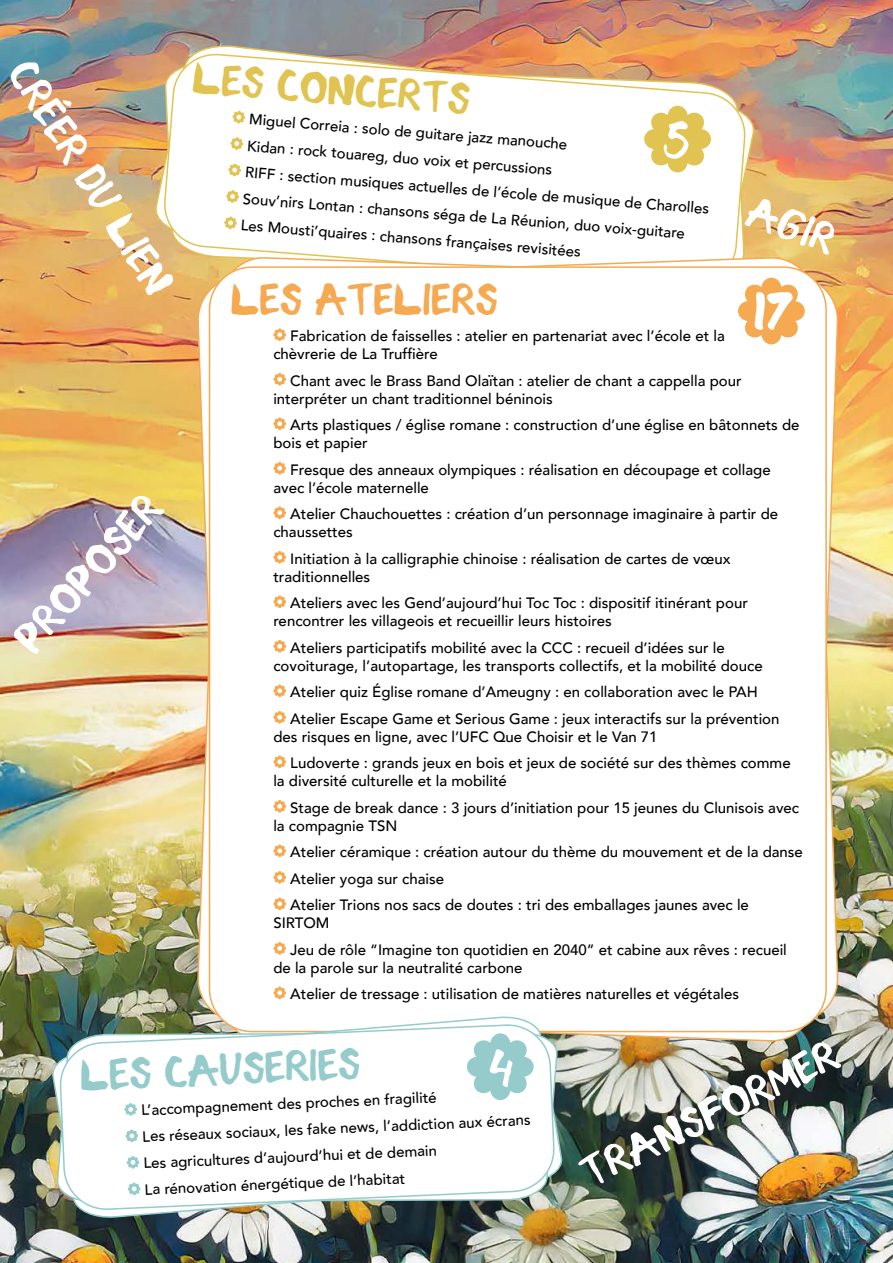
<style>
.page{position:relative;width:893px;height:1263px;background:#fff}
.page>*{position:absolute;margin:0;border:0;box-sizing:border-box;transform-origin:0 0}
.t1{font:54px "Ink Verse";color:#fff}
.t2{font:45px "Ink Verse";color:#fff}
.t3{font:45px "Ink Verse";color:#95cbcb}
.t4{font:45px "Ink Verse";color:#e1c351}
.t5{font:45px "Ink Verse";color:#f5a951}
.t6{font:500 15px/18px "Avenir";color:#000}
</style>
<div class="page">
<img style="left:0;top:0;width:893px;height:1263px">
<img style="left:152px;top:44px;width:606px;height:253px">
<svg style="left:161px;top:53px;width:587px;height:235px"></svg>
<svg style="left:232px;top:111px;width:13px;height:13px"></svg>
<svg style="left:230px;top:137px;width:13px;height:13px"></svg>
<svg style="left:228px;top:164px;width:13px;height:12px"></svg>
<svg style="left:226px;top:190px;width:13px;height:13px"></svg>
<svg style="left:224px;top:216px;width:13px;height:13px"></svg>
<img style="left:196px;top:256px;width:644px;height:787px">
<div style="left:210px;top:267px;width:616px;height:764px;background:#fff;border-radius:43px"></div>
<svg style="left:273px;top:328px;width:13px;height:13px"></svg>
<svg style="left:273px;top:373px;width:13px;height:13px"></svg>
<svg style="left:273px;top:417px;width:13px;height:13px"></svg>
<svg style="left:273px;top:462px;width:13px;height:13px"></svg>
<svg style="left:273px;top:506px;width:13px;height:13px"></svg>
<svg style="left:273px;top:551px;width:13px;height:13px"></svg>
<svg style="left:273px;top:595px;width:13px;height:13px"></svg>
<svg style="left:273px;top:640px;width:13px;height:13px"></svg>
<svg style="left:273px;top:684px;width:13px;height:13px"></svg>
<svg style="left:273px;top:711px;width:13px;height:13px"></svg>
<svg style="left:273px;top:755px;width:13px;height:13px"></svg>
<svg style="left:273px;top:800px;width:13px;height:13px"></svg>
<svg style="left:273px;top:844px;width:13px;height:13px"></svg>
<svg style="left:273px;top:871px;width:13px;height:13px"></svg>
<svg style="left:273px;top:897px;width:13px;height:13px"></svg>
<svg style="left:273px;top:942px;width:13px;height:13px"></svg>
<svg style="left:273px;top:986px;width:13px;height:13px"></svg>
<svg style="left:738px;top:278px;width:67px;height:66px"></svg>
<div style="left:754px;top:294px;width:34px;height:34px;background:#f5a951"></div>
<svg style="left:644px;top:106px;width:67px;height:66px"></svg>
<div style="left:660px;top:122px;width:34px;height:34px;background:#e1c351"></div>
<img style="left:51px;top:1016px;width:512px;height:202px">
<svg style="left:60px;top:1024px;width:495px;height:186px"></svg>
<svg style="left:124px;top:1103px;width:13px;height:13px"></svg>
<svg style="left:125px;top:1129px;width:13px;height:13px"></svg>
<svg style="left:127px;top:1156px;width:12px;height:13px"></svg>
<svg style="left:128px;top:1182px;width:13px;height:13px"></svg>
<svg style="left:467px;top:1033px;width:67px;height:67px"></svg>
<div style="left:485px;top:1051px;width:34px;height:34px;background:#95cbcb"></div>
<h2 class="t2" style="left:38px;top:51px;width:270px;rotate:57deg">CRÉER DU LIEN</h2>
<h2 class="t2" style="left:5px;top:630px;width:198px;rotate:-48deg">PROPOSER</h2>
<h2 class="t4" style="left:195px;top:52px;width:279px;rotate:5deg">LES CONCERTS</h2>
<p class="t6" style="left:251px;top:104px;width:467px;line-height:26.4px;rotate:5deg">Miguel Correia : solo de guitare jazz manouche<br>Kidan : rock touareg, duo voix et percussions<br>RIFF : section musiques actuelles de l’école de musique de Charolles Souv’nirs Lontan : chansons séga de La Réunion, duo voi<br>Les Mousti’quaires : chansons françaises revisitées</p>
<h1 class="t1" style="left:663px;top:111px;width:28px">5</h1>
<p class="t6" style="left:625px;top:218px;width:62px;rotate:5deg">x-guitare</p>
<h2 class="t2" style="left:757px;top:187px;width:93px;rotate:20deg">AGIR</h2>
<h2 class="t5" style="left:231px;top:275px;width:268px">LES ATELIERS</h2>
<p class="t6" style="left:273px;top:326px;width:453px;text-indent:17px">Fabrication de faisselles : atelier en partenariat avec l’école et la chèvrerie de La Truffière</p>
<p class="t6" style="left:273px;top:371px;width:470px;text-indent:17px">Chant avec le Brass Band Olaïtan : atelier de chant a cappella pour interpréter un chant traditionnel béninois</p>
<p class="t6" style="left:273px;top:415px;width:528px;text-indent:17px">Arts plastiques / église romane : construction d’une église en bâtonnets de bois et papier</p>
<p class="t6" style="left:273px;top:460px;width:499px;text-indent:17px">Fresque des anneaux olympiques : réalisation en découpage et collage avec l’école maternelle</p>
<p class="t6" style="left:273px;top:504px;width:506px;text-indent:17px">Atelier Chauchouettes : création d’un personnage imaginaire à partir de chaussettes</p>
<p class="t6" style="left:273px;top:549px;width:459px;text-indent:17px">Initiation à la calligraphie chinoise : réalisation de cartes de vœux traditionnelles</p>
<p class="t6" style="left:273px;top:593px;width:476px;text-indent:17px">Ateliers avec les Gend’aujourd’hui Toc Toc : dispositif itinérant pour rencontrer les villageois et recueillir leurs histoires</p>
<p class="t6" style="left:273px;top:638px;width:491px;text-indent:17px">Ateliers participatifs mobilité avec la CCC : recueil d’idées sur le covoiturage, l’autopartage, les transports collectifs, et la mobilité douce</p>
<p class="t6" style="left:290px;top:678px;width:491px;line-height:26.5px">Atelier quiz Église romane d’Ameugny : en collaboration avec le PAH<br>Atelier Escape Game et Serious Game : jeux interactifs sur la prévention</p>
<p class="t6" style="left:290px;top:722px;width:502px;line-height:26.5px;text-indent:-17px">des risques en ligne, avec l’UFC Que Choisir et le Van 71<br>Ludoverte : grands jeux en bois et jeux de société sur des thèmes comme</p>
<p class="t6" style="left:290px;top:767px;width:510px;line-height:26.5px;text-indent:-17px">la diversité culturelle et la mobilité<br>Stage de break dance : 3 jours d’initiation pour 15 jeunes du Clunisois avec</p>
<p class="t6" style="left:290px;top:811px;width:514px;line-height:26.5px;text-indent:-17px">la compagnie TSN<br>Atelier céramique : création autour du thème du mouvement et de la danse Atelier yoga sur chaise<br>Atelier Trions nos sacs de doutes : tri des emballages jaunes avec le</p>
<p class="t6" style="left:290px;top:909px;width:498px;line-height:26.5px;text-indent:-17px">SIRTOM<br>Jeu de rôle “Imagine ton quotidien en 2040” et cabine aux rêves : recueil</p>
<p class="t6" style="left:290px;top:953px;width:450px;line-height:26.5px;text-indent:-17px">de la parole sur la neutralité carbone<br>Atelier de tressage : utilisation de matières naturelles et végétales</p>
<h1 class="t1" style="left:754px;top:282px;width:42px">17</h1>
<h2 class="t3" style="left:79px;top:1053px;width:282px;rotate:-3deg">LES CAUSERIES</h2>
<p class="t6" style="left:140px;top:1097px;width:390px;line-height:26.4px;rotate:-3deg">L’accompagnement des proches en fragilité<br>Les réseaux sociaux, les fake news, l’addiction aux écrans Les agricultures d’aujourd’hui et de demain<br>La rénovation énergétique de l’habitat</p>
<h1 class="t1" style="left:488px;top:1039px;width:26px">4</h1>
<h2 class="t2" style="left:572px;top:1153px;width:283px;rotate:-26deg">TRANSFORMER</h2>
</div>
